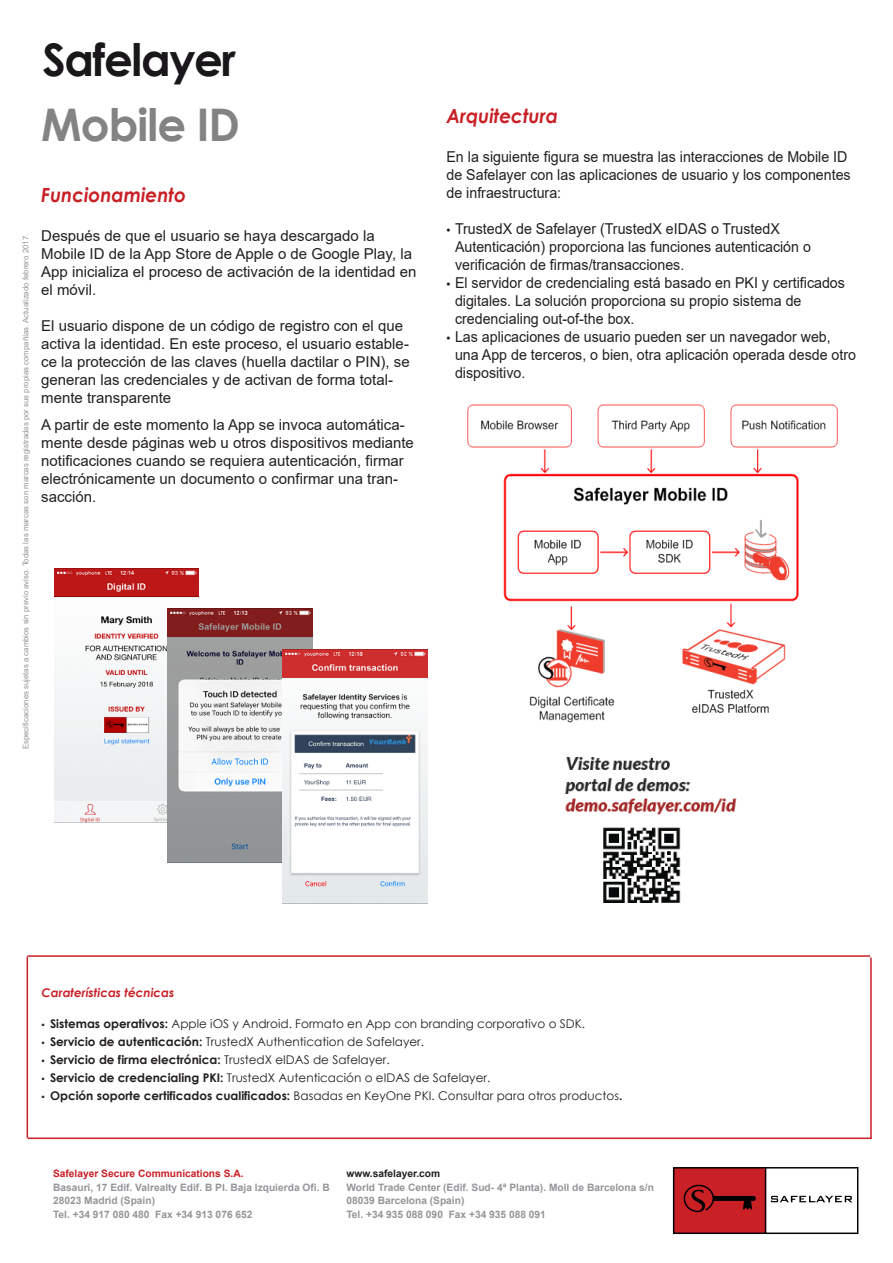
<style>
.page{position:relative;width:893px;height:1263px;background:#fff}
.page>*{position:absolute;margin:0;border:0;box-sizing:border-box;transform-origin:0 0}
.t1{font:700 45px "Century Gothic";letter-spacing:-.03em;color:#1a171b}
.t2{font:700 45px "Century Gothic";letter-spacing:-.02em;color:#838383}
.t3{font:italic 700 19.5px "Century Gothic";color:#c92026;scale:.95 1}
.t4{font:15px/18px "Arial";color:#231f20}
.t5{font:15px/18px "Arial";color:#231f20;scale:.95 1}
.t6{font:12px "Century Gothic";color:#231f20}
.t7{font:700 12px "Century Gothic";color:#231f20}
.t8{font:italic 700 12px "Century Gothic";color:#c92026}
.t9{font:700 10.2px "Arial";color:#939598}
.t10{font:700 10.2px "Arial";color:#c92026}
.t11{font:700 10.2px "Arial";color:#231f20}
.t12{font:7.8px "Arial";color:#939598}
.s1{font-family:"Myriad Pro"}
.s2{font-weight:700}
.s3{font-family:"Myriad Pro";font-weight:400}
.s4{font-weight:400}
</style>
<div class="page">
<hr style="left:27px;top:955px;width:843px;height:2px;background:#c92026">
<hr style="left:28px;top:1137px;width:844px;height:2px;background:#c92026">
<hr style="left:27px;top:957px;width:1px;height:181px;background:#c92026">
<hr style="left:870px;top:957px;width:2px;height:182px;background:#c92026">
<div style="left:673px;top:1167px;width:93px;height:67px;background:#c92026;border:1px solid #000"></div>
<div style="left:765px;top:1167px;width:93px;height:67px;background:#fff;border:1px solid #000"></div>
<svg style="left:771px;top:1196px;width:81px;height:6px"></svg>
<svg style="left:684px;top:1184px;width:72px;height:28px"></svg>
<img style="left:565px;top:757px;width:172px;height:146px">
<img style="left:467px;top:405px;width:370px;height:318px">
<img style="left:54px;top:569px;width:145px;height:254px">
<img style="left:168px;top:608px;width:144px;height:254px">
<img style="left:283px;top:649px;width:144px;height:254px">
<p class="t1" style="left:43px;top:26px;width:195px">Safelayer</p>
<p class="t2" style="left:41px;top:91px;width:200px">Mobile ID</p>
<p class="t12" style="left:20px;top:749px;width:517px;rotate:-90deg">Especificaciones sujetas a cambios sin previo aviso. Todas las marcas son marcas registradas por sus propias compañías. Actualizado febrero 2017.</p>
<p class="t3" style="left:41px;top:180px;width:154px">Funcionamiento</p>
<p class="t4" style="left:41px;top:226px;width:377px">Después de que el usuario se haya descargado la Mobile ID de la App Store de Apple o de Google Play, la App inicializa el proceso de activación de la identidad en el móvil.</p>
<p class="t4" style="left:41px;top:316px;width:370px">El usuario dispone de un código de registro con el que activa la identidad. En este proceso, el usuario estable&shy;ce la protección de las claves (huella dactilar o PIN), se generan las credenciales y de activan de forma total&shy;mente transparente</p>
<p class="t4" style="left:41px;top:415px;width:374px">A partir de este momento la App se invoca automática&shy;mente desde páginas web u otros dispositivos mediante notificaciones cuando se requiera autenticación, firmar electrónicamente un documento o confirmar una tran&shy;sacción.</p>
<p class="t3" style="left:446px;top:101px;width:119px">Arquitectura</p>
<p class="t5" style="left:446px;top:148px;width:427px">En la siguiente figura se muestra las interacciones de Mobile ID de Safelayer con las aplicaciones de usuario y los componentes de infraestructura:</p>
<p class="t5" style="left:455px;top:220px;width:376px;text-indent:-9px"><span class="s1">•</span> TrustedX de Safelayer (TrustedX eIDAS o TrustedX<br>Autenticación) proporciona las funciones autenticación o verificación de firmas/transacciones.</p>
<p class="t5" style="left:455px;top:274px;width:412px;text-indent:-9px"><span class="s1">•</span> El servidor de credencialing está basado en PKI y certificados digitales. La solución proporciona su propio sistema de credencialing out-of-the box.</p>
<p class="t5" style="left:455px;top:328px;width:424px;text-indent:-9px"><span class="s1">•</span> Las aplicaciones de usuario pueden ser un navegador web, una App de terceros, o bien, otra aplicación operada desde otro dispositivo.</p>
<p class="t8" style="left:42px;top:983px;width:134px">Caraterísticas técnicas</p>
<p class="t6" style="left:42px;top:1015px;width:545px"><span class="s1">•</span> <span class="s2">Sistemas operativos:</span> Apple iOS y Android. Formato en App con branding corporativo o SDK.</p>
<p class="t6" style="left:42px;top:1033px;width:384px"><span class="s1">•</span> <span class="s2">Servicio de autenticación:</span> TrustedX Authentication de Safelayer.</p>
<p class="t7" style="left:42px;top:1051px;width:350px"><span class="s3">•</span> Servicio de firma electrónica: <span class="s4">TrustedX eIDAS de Safelayer.</span></p>
<p class="t6" style="left:42px;top:1069px;width:450px"><span class="s1">•</span> <span class="s2">Servicio de credencialing PKI:</span> TrustedX Autenticación o eIDAS de Safelayer.</p>
<p class="t6" style="left:42px;top:1087px;width:582px"><span class="s1">•</span> <span class="s2">Opción soporte certificados cualificados:</span> Basadas en KeyOne PKI. Consultar para otros productos<span class="s2">.</span></p>
<p class="t10" style="left:53px;top:1166px;width:192px">Safelayer Secure Communications S.A.</p>
<p class="t9" style="left:53px;top:1180px;width:278px">Basauri, 17 Edif. Valrealty Edif. B Pl. Baja Izquierda Ofi. B</p>
<p class="t9" style="left:53px;top:1193px;width:104px">28023 Madrid (Spain)</p>
<p class="t9" style="left:53px;top:1207px;width:201px">Tel. +34 917 080 480 Fax +34 913 076 652</p>
<p class="t11" style="left:346px;top:1166px;width:95px">www.safelayer.com</p>
<p class="t9" style="left:346px;top:1180px;width:309px">World Trade Center (Edif. Sud- 4ª Planta). Moll de Barcelona s/n</p>
<p class="t9" style="left:346px;top:1193px;width:119px">08039 Barcelona (Spain)</p>
<p class="t9" style="left:346px;top:1207px;width:201px">Tel. +34 935 088 090 Fax +34 935 088 091</p>
</div>
